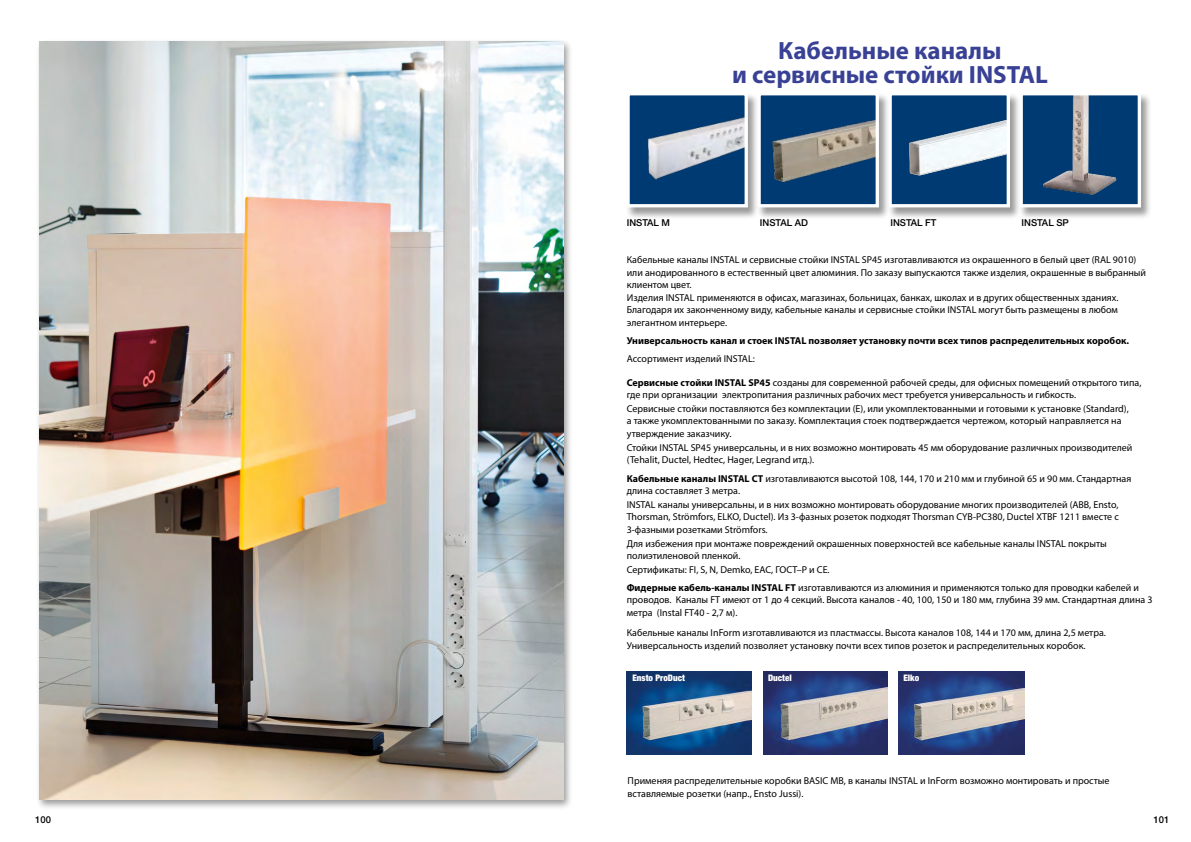
<style>
.page{position:relative;width:1191px;height:842px;background:#fff}
.page>*{position:absolute;margin:0;border:0;box-sizing:border-box;transform-origin:0 0}
.Pealkiri{font:700 25px/24px "Myriad Pro";color:#394195;text-align:center}
.body_white{font:10px/12.5px "Myriad Pro";color:#000}
.body_white-2{font:700 10px "Myriad Pro";color:#000}
.table_text{font:500 9.5px "Helvetica Neue LT Std";color:#000}
.helve_blackCond_whit{font:900 condensed 9px "Helvetica Neue LT Std";color:#fff}
.s1{font-weight:700}
</style>
<div class="page">
<div style="left:36px;top:38px;width:537px;height:772px;background:#000;opacity:.4"></div>
<img style="left:40px;top:41px;width:523px;height:759px">
<div style="left:1018px;top:92px;width:134px;height:128px;background:#000;opacity:.4"></div>
<img style="left:1023px;top:96px;width:114px;height:107px">
<div style="left:1019px;top:92px;width:122px;height:115px;border:3px solid #fff"></div>
<div style="left:887px;top:92px;width:134px;height:128px;background:#000;opacity:.4"></div>
<div style="left:890px;top:94px;width:118px;height:112px;background:#003a73"></div>
<img style="left:908px;top:120px;width:98px;height:56px">
<div style="left:888px;top:92px;width:122px;height:115px;border:3px solid #fff"></div>
<div style="left:756px;top:92px;width:134px;height:128px;background:#000;opacity:.4"></div>
<img style="left:761px;top:96px;width:114px;height:106px">
<div style="left:757px;top:92px;width:122px;height:115px;border:3px solid #fff"></div>
<div style="left:625px;top:92px;width:134px;height:128px;background:#000;opacity:.4"></div>
<img style="left:630px;top:96px;width:114px;height:107px">
<div style="left:626px;top:92px;width:122px;height:115px;border:3px solid #fff"></div>
<img style="left:626px;top:672px;width:125px;height:82px">
<img style="left:763px;top:672px;width:124px;height:82px">
<img style="left:899px;top:672px;width:125px;height:82px">
<p class="Pealkiri" style="left:732px;top:37px;width:317px">Кабельные каналы<br>и сервисные стойки INSTAL</p>
<p class="table_text" style="left:627px;top:217px;width:45px">INSTAL M</p>
<p class="table_text" style="left:760px;top:217px;width:50px">INSTAL AD</p>
<p class="table_text" style="left:890px;top:217px;width:48px">INSTAL FT</p>
<p class="table_text" style="left:1021px;top:217px;width:49px">INSTAL SP</p>
<p class="body_white" style="left:627px;top:254px;width:521px">Кабельные каналы INSTAL и сервисные стойки INSTAL SP45 изготавливаются из окрашенного в белый цвет (RAL 9010) или анодированного в естественный цвет алюминия. По заказу выпускаются также изделия, окрашенные в выбранный клиентом цвет.</p>
<p class="body_white" style="left:627px;top:291px;width:493px;text-align:justify">Изделия INSTAL применяются в офисах, магазинах, больницах, банках, школах и в других общественных зданиях.<br>Благодаря их законченному виду, кабельные каналы и сервисные стойки INSTAL могут быть размещены в любом элегантном интерьере.</p>
<p class="body_white-2" style="left:627px;top:334px;width:504px">Универсальность канал и стоек INSTAL позволяет установку почти всех типов распределительных коробок.</p>
<p class="body_white" style="left:627px;top:352px;width:130px">Ассортимент изделий INSTAL:</p>
<p class="body_white" style="left:627px;top:376px;width:516px"><span class="s1">Сервисные стойки INSTAL SP45</span> созданы для современной рабочей среды, для офисных помещений открытого типа, где при организации электропитания различных рабочих мест требуется универсальность и гибкость.</p>
<p class="body_white" style="left:627px;top:402px;width:503px">Сервисные стойки поставляются без комплектации (E), или укомплектованными и готовыми к установке (Standard), а также укомплектованными по заказу. Комплектация стоек подтверждается чертежом, который направляется на утверждение заказчику.</p>
<p class="body_white" style="left:627px;top:441px;width:507px">Стойки INSTAL SP45 универсальны, и в них возможно монтировать 45 мм оборудование различных производителей (Tehalit, Ductel, Hedtec, Hager, Legrand итд.).</p>
<p class="body_white" style="left:627px;top:472px;width:506px"><span class="s1">Кабельные каналы INSTAL CT</span> изготавливаются высотой 108, 144, 170 и 210 мм и глубиной 65 и 90 мм. Стандартная длина составляет 3 метра.</p>
<p class="body_white" style="left:627px;top:498px;width:493px;text-align:justify">INSTAL каналы универсальны, и в них возможно монтировать оборудование многих производителей (ABB, Ensto, Thorsman, Strömfors, ELKO, Ductel). Из 3-фазных розеток подходят Thorsman CYB-PC380, Ductel XTBF 1211 вместе с 3-фазными розетками Strömfors.</p>
<p class="body_white" style="left:627px;top:537px;width:481px">Для избежения при монтаже повреждений окрашенных поверхностей все кабельные каналы INSTAL покрыты полиэтиленовой пленкой.</p>
<p class="body_white" style="left:627px;top:563px;width:204px">Сертификаты: FI, S, N, Demko, EAC, ГОСТ–Р и CE.</p>
<p class="body_white" style="left:627px;top:581px;width:527px"><span class="s1">Фидерные кабель-каналы INSTAL FT</span> изготавливаются из алюминия и применяются только для проводки кабелей и проводов. Каналы FT имеют от 1 до 4 секций. Высота каналов - 40, 100, 150 и 180 мм, глубина 39 мм. Стандартная длина 3 метра (Instal FT40 - 2,7 м).</p>
<p class="body_white" style="left:627px;top:626px;width:481px">Кабельные каналы InForm изготавливаются из пластмассы. Высота каналов 108, 144 и 170 мм, длина 2,5 метра.<br>Универсальность изделий позволяет установку почти всех типов розеток и распределительных коробок.</p>
<p class="helve_blackCond_whit" style="left:632px;top:672px;width:54px">Ensto ProDuct</p>
<p class="helve_blackCond_whit" style="left:768px;top:672px;width:25px">Ductel</p>
<p class="helve_blackCond_whit" style="left:903px;top:672px;width:17px">Elko</p>
<p class="body_white" style="left:627px;top:774px;width:483px">Применяя распределительные коробки BASIC MB, в каналы INSTAL и InForm возможно монтировать и простые вставляемые розетки (напр., Ensto Jussi).</p>
<p class="table_text" style="left:35px;top:814px;width:17px">100</p>
<p class="table_text" style="left:1153px;top:814px;width:17px">101</p>
</div>
